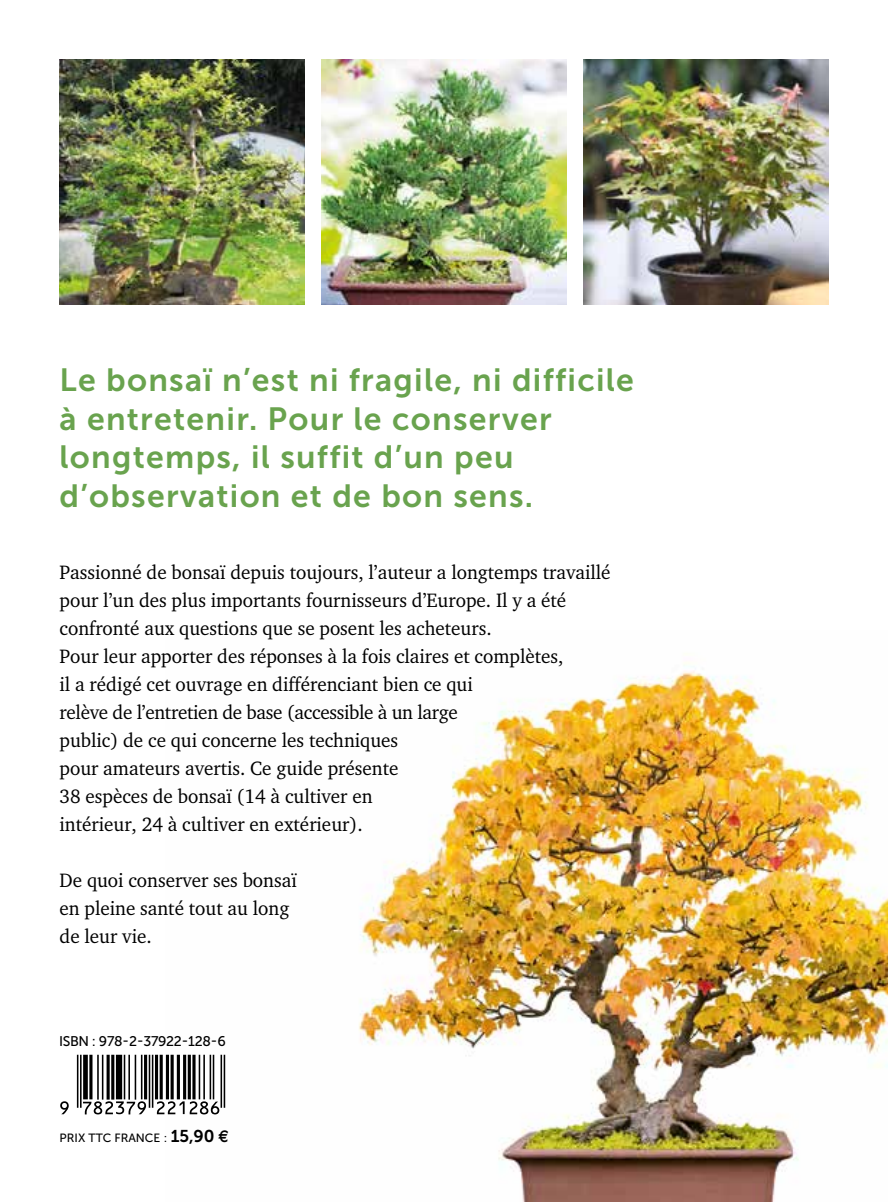
<style>
.page{position:relative;width:888px;height:1202px;background:#fff}
.page>*{position:absolute;margin:0;border:0;box-sizing:border-box;transform-origin:0 0}
.t1{font:60px "Ean Lin P36";color:#000}
.t2{font:32px/38.4px "Museo Sans 700";letter-spacing:.04em;color:#69a34e}
.t3{font:20px/28px "UV Charter";color:#000;scale:.96 1}
.t4{font:14px "Museo Sans 500";letter-spacing:-.025em;color:#000}
.t5{font:12px "Museo Sans 500";color:#000}
.s1{font-family:"Museo Sans 700";font-size:17px}
.s2{font-family:"Euro Sans";font-weight:700;font-size:17px}
</style>
<div class="page">
<img style="left:359px;top:662px;width:528px;height:540px">
<img style="left:60px;top:60px;width:244px;height:244px">
<img style="left:583px;top:60px;width:245px;height:244px">
<img style="left:321px;top:60px;width:245px;height:244px">
<h2 class="t2" style="left:60px;top:361px;width:575px">Le bonsaï n’est ni fragile, ni difficile à entretenir. Pour le conserver longtemps, il suffit d’un peu d’observation et de bon sens.</h2>
<p class="t3" style="left:60px;top:558px;width:575px">Passionné de bonsaï depuis toujours, l’auteur a longtemps travaillé pour l’un des plus importants fournisseurs d’Europe. Il y a été confronté aux questions que se posent les acheteurs.<br>Pour leur apporter des réponses à la fois claires et complètes,<br>il a rédigé cet ouvrage en différenciant bien ce qui<br>relève de l’entretien de base (accessible à un large<br>public) de ce qui concerne les techniques<br>pour amateurs avertis. Ce guide présente<br>38 espèces de bonsaï (14 à cultiver en<br>intérieur, 24 à cultiver en extérieur).</p>
<p class="t3" style="left:60px;top:866px;width:248px">De quoi conserver ses bonsaï en pleine santé tout au long de leur vie.</p>
<p class="t4" style="left:59px;top:1033px;width:168px">ISBN : 978-2-37922-128-6</p>
<h1 class="t1" style="left:43px;top:1035px;width:184px">,!7IC3H9-CCBCIG!</h1>
<p class="t5" style="left:60px;top:1132px;width:170px">PRIX TTC FRANCE : <span class="s1">15,90</span> <span class="s2">€</span></p>
</div>
